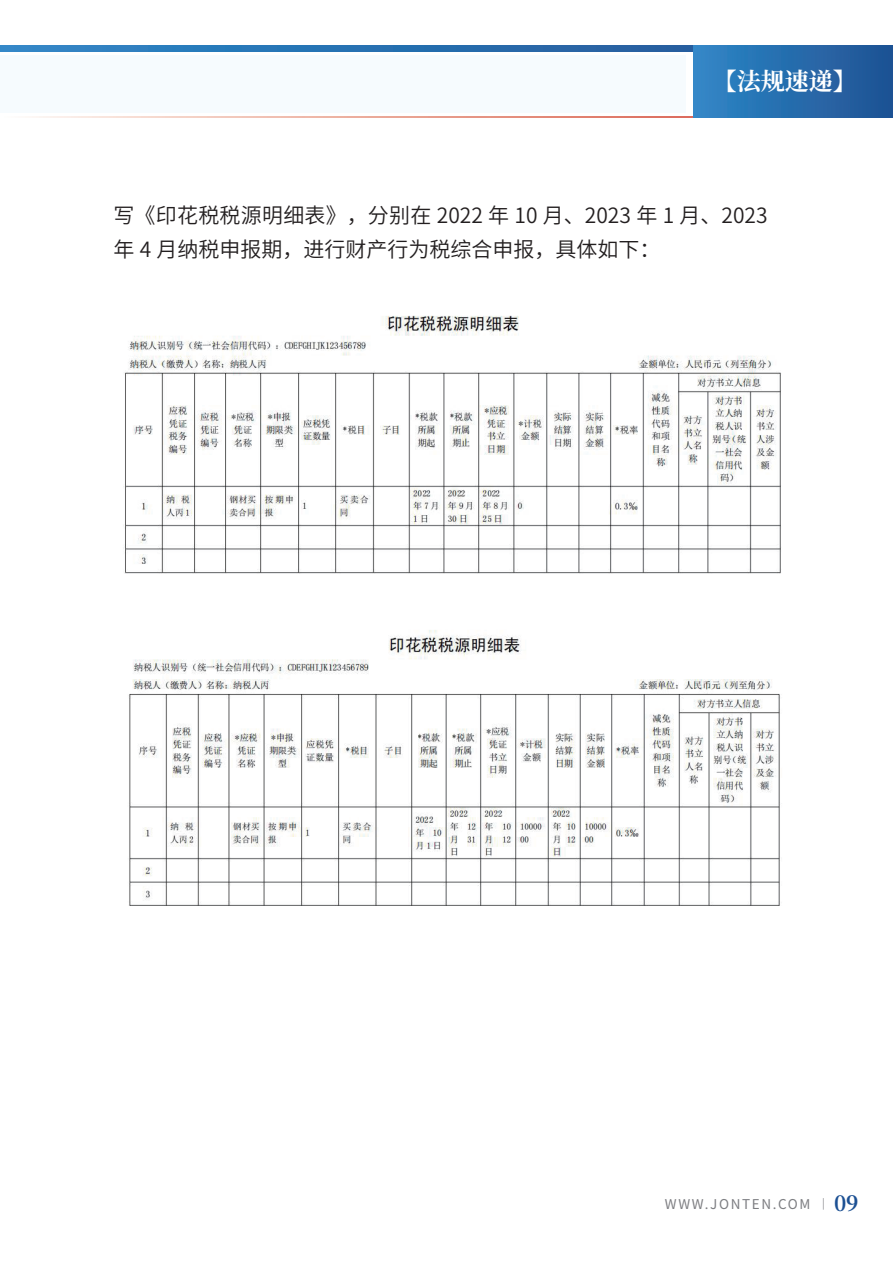
<style>
.page{position:relative;width:893px;height:1263px;background:#fff}
.page>*{position:absolute;margin:0;border:0;box-sizing:border-box;transform-origin:0 0}
.t1{font:700 24px "Source Han Serif SC";color:#fff}
.t2{font:21px/34.5px "Source Han Sans SC";color:#231f20}
.t3{font:13.5px "Source Han Sans SC";letter-spacing:.12em;color:#7d7e82}
.s1{font-family:"Source Han Serif SC";font-weight:700;font-size:21px;color:#1c5093}
</style>
<div class="page">
<div style="left:0;top:56px;width:685px;height:57px;background:#f6fbfe"></div>
<svg style="left:32px;top:117px;width:661px;height:1px"></svg>
<svg style="left:0;top:46px;width:693px;height:5px;background:#2972b2"></svg>
<div style="left:693px;top:46px;width:200px;height:72px;background:linear-gradient(to right,#3088c7,#1e5293)"></div>
<img style="left:123px;top:315px;width:658px;height:259px">
<img style="left:129px;top:630px;width:651px;height:276px">
<p class="t1" style="left:713px;top:68px;width:145px">【法规速递】</p>
<p class="t2" style="left:114px;top:198px;width:656px">写《印花税税源明细表》，分别在 2022 年 10 月、2023 年 1 月、2023年 4 月纳税申报期，进行财产行为税综合申报，具体如下：</p>
<p class="t3" style="left:665px;top:1196px;width:195px">WWW.JONTEN.COM ︱ <span class="s1">09</span></p>
</div>
